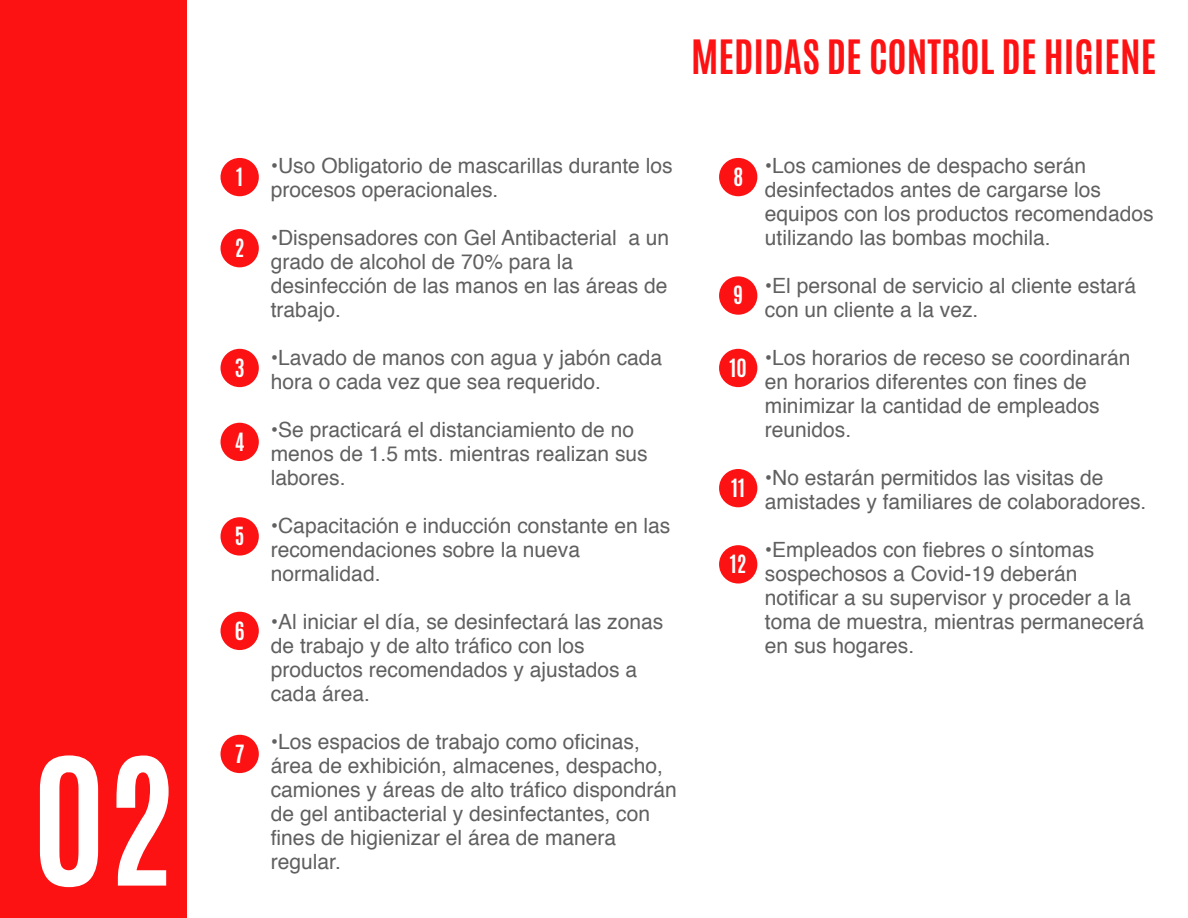
<style>
.page{position:relative;width:1188px;height:918px;background:#fff}
.page>*{position:absolute;margin:0;border:0;box-sizing:border-box;transform-origin:0 0}
.t1{font:700 149.7px "Antonio";color:#fff}
.t2{font:700 39.45px "Antonio";color:#fd1214}
.t3{font:21px/24px "Helvetica";color:#606060}
.t4{font:700 21px "Antonio";color:#fff}
</style>
<div class="page">
<div style="left:0;top:0;width:187px;height:918px;background:#fd1214"></div>
<div style="left:221px;top:158px;width:38px;height:38px;background:#fd1214;border-radius:50%"></div>
<div style="left:719px;top:158px;width:38px;height:38px;background:#fd1214;border-radius:50%"></div>
<div style="left:719px;top:276px;width:38px;height:39px;background:#fd1214;border-radius:50%"></div>
<div style="left:719px;top:349px;width:38px;height:38px;background:#fd1214;border-radius:50%"></div>
<div style="left:719px;top:469px;width:38px;height:38px;background:#fd1214;border-radius:50%"></div>
<div style="left:719px;top:545px;width:38px;height:39px;background:#fd1214;border-radius:50%"></div>
<div style="left:221px;top:229px;width:38px;height:38px;background:#fd1214;border-radius:50%"></div>
<div style="left:221px;top:349px;width:38px;height:38px;background:#fd1214;border-radius:50%"></div>
<div style="left:221px;top:423px;width:38px;height:38px;background:#fd1214;border-radius:50%"></div>
<div style="left:221px;top:517px;width:38px;height:39px;background:#fd1214;border-radius:50%"></div>
<div style="left:221px;top:612px;width:38px;height:38px;background:#fd1214;border-radius:50%"></div>
<div style="left:221px;top:735px;width:38px;height:38px;background:#fd1214;border-radius:50%"></div>
<h1 class="t1" style="left:32px;top:708px;width:145px">02</h1>
<h2 class="t2" style="left:691px;top:27px;width:467px">MEDIDAS DE CONTROL DE HIGIENE</h2>
<p class="t3" style="left:271px;top:154px;width:403px">•Uso Obligatorio de mascarillas durante los procesos operacionales.</p>
<p class="t3" style="left:271px;top:226px;width:400px">•Dispensadores con Gel Antibacterial a un grado de alcohol de 70% para la desinfección de las manos en las áreas de trabajo.</p>
<p class="t3" style="left:271px;top:346px;width:393px">•Lavado de manos con agua y jabón cada hora o cada vez que sea requerido.</p>
<p class="t3" style="left:271px;top:418px;width:378px">•Se practicará el distanciamiento de no menos de 1.5 mts. mientras realizan sus labores.</p>
<p class="t3" style="left:271px;top:514px;width:401px">•Capacitación e inducción constante en las recomendaciones sobre la nueva normalidad.</p>
<p class="t3" style="left:271px;top:610px;width:394px">•Al iniciar el día, se desinfectará las zonas de trabajo y de alto tráfico con los productos recomendados y ajustados a cada área.</p>
<p class="t3" style="left:271px;top:730px;width:408px">•Los espacios de trabajo como oficinas, área de exhibición, almacenes, despacho, camiones y áreas de alto tráfico dispondrán de gel antibacterial y desinfectantes, con fines de higienizar el área de manera regular.</p>
<p class="t4" style="left:236px;top:161px;width:8px">1</p>
<p class="t4" style="left:733px;top:161px;width:11px">8</p>
<p class="t4" style="left:235px;top:232px;width:11px">2</p>
<p class="t4" style="left:733px;top:279px;width:11px">9</p>
<p class="t4" style="left:730px;top:352px;width:19px">10</p>
<p class="t4" style="left:235px;top:352px;width:11px">3</p>
<p class="t4" style="left:235px;top:426px;width:11px">4</p>
<p class="t4" style="left:731px;top:472px;width:15px">11</p>
<p class="t4" style="left:235px;top:520px;width:11px">5</p>
<p class="t4" style="left:730px;top:548px;width:18px">12</p>
<p class="t4" style="left:235px;top:615px;width:11px">6</p>
<p class="t4" style="left:235px;top:738px;width:11px">7</p>
<p class="t3" style="left:765px;top:154px;width:390px">•Los camiones de despacho serán desinfectados antes de cargarse los equipos con los productos recomendados utilizando las bombas mochila.</p>
<p class="t3" style="left:765px;top:274px;width:373px">•El personal de servicio al cliente estará con un cliente a la vez.</p>
<p class="t3" style="left:765px;top:346px;width:367px">•Los horarios de receso se coordinarán en horarios diferentes con fines de minimizar la cantidad de empleados reunidos.</p>
<p class="t3" style="left:765px;top:466px;width:383px">•No estarán permitidos las visitas de amistades y familiares de colaboradores.</p>
<p class="t3" style="left:765px;top:538px;width:381px">•Empleados con fiebres o síntomas sospechosos a Covid-19 deberán notificar a su supervisor y proceder a la toma de muestra, mientras permanecerá en sus hogares.</p>
</div>
